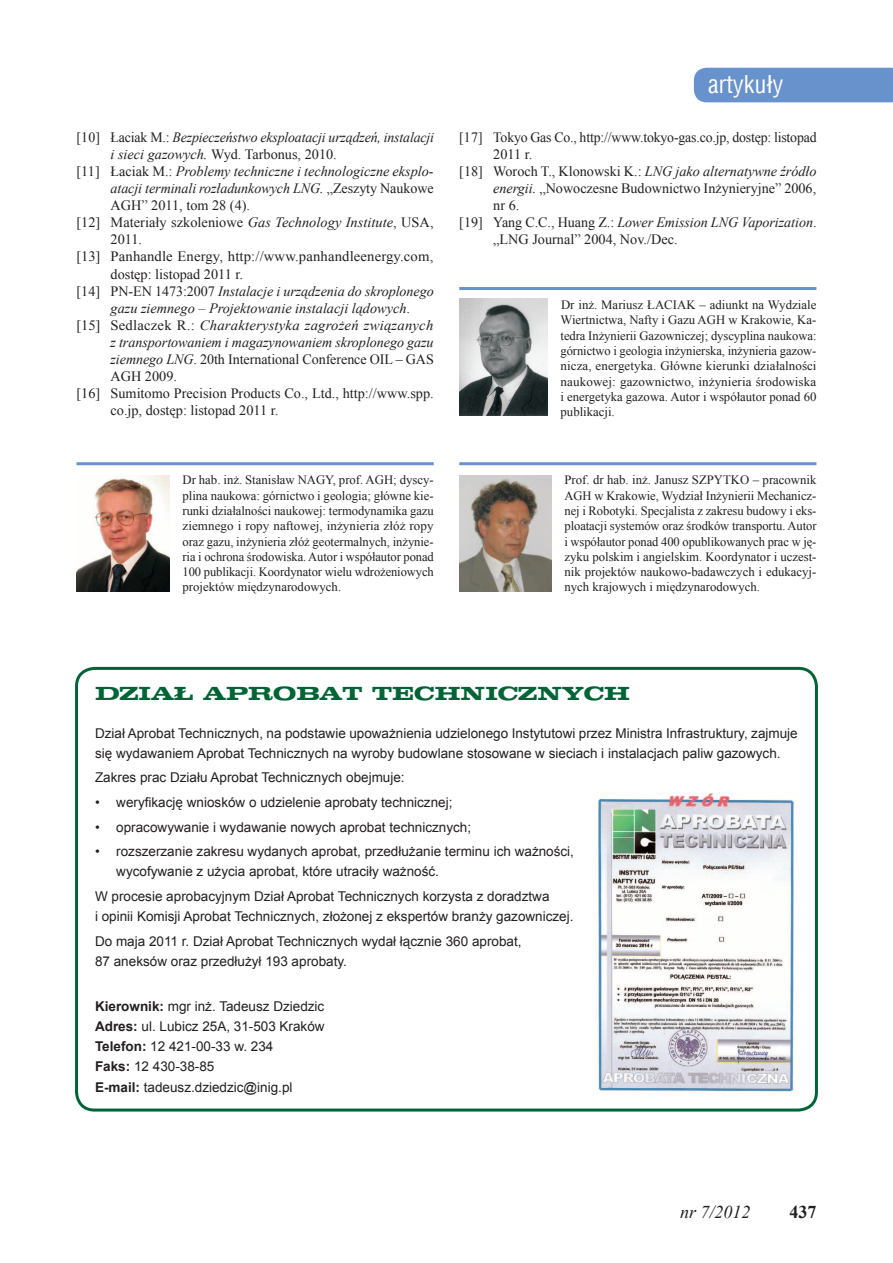
<style>
.page{position:relative;width:893px;height:1263px;background:#fff}
.page>*{position:absolute;margin:0;border:0;box-sizing:border-box;transform-origin:0 0}
.t1{font:24px "Switzerland Condensed";color:#fff}
.t2{font:700 19.5px "Clarendon Extended";color:#006437}
.t3{font:italic 18px "Times New Roman";color:#231f20}
.t4{font:700 18px "Times New Roman";color:#231f20}
.t5{font:14.25px "Times New Roman";color:#231f20}
.t6{font:italic 14.25px "Times New Roman";letter-spacing:-.005em;color:#231f20}
.t7{font:italic 14.25px "Times New Roman";letter-spacing:.015em;color:#231f20}
.t8{font:13.5px/20.2px "Arial";color:#231f20}
.t9{font:12.75px/15.3px "Times New Roman";color:#231f20;text-align:justify}
.s1{font-style:normal}
.s2{font-style:italic}
.s3{font-weight:700}
</style>
<div class="page">
<div style="left:694px;top:68px;width:199px;height:34px;background:#6892cc"></div>
<hr style="left:459px;top:287px;width:357px;height:3px;background:#6892cc">
<img style="left:459px;top:299px;width:89px;height:116px">
<hr style="left:77px;top:462px;width:357px;height:3px;background:#6892cc">
<img style="left:77px;top:475px;width:93px;height:117px">
<hr style="left:459px;top:462px;width:357px;height:3px;background:#6892cc">
<img style="left:459px;top:475px;width:93px;height:117px">
<div style="left:75px;top:667px;width:743px;height:444px;border:3px solid #006437;border-radius:18px"></div>
<img style="left:598px;top:793px;width:196px;height:299px">
<p class="t6" style="left:77px;top:127px;width:359px"><span class="s1">[10] Łaciak M.:</span> Bezpieczeństwo eksploatacji urządzeń, instalacji</p>
<p class="t5" style="left:111px;top:144px;width:228px"><span class="s2">i sieci gazowych.</span> Wyd. Tarbonus, 2010.</p>
<p class="t6" style="left:77px;top:161px;width:359px"><span class="s1">[11] Łaciak M.:</span> Problemy techniczne i technologiczne eksplo-</p>
<p class="t6" style="left:111px;top:178px;width:325px">atacji terminali rozładunkowych LNG. <span class="s1">„Zeszyty Naukowe</span></p>
<p class="t5" style="left:111px;top:196px;width:141px">AGH” 2011, tom 28 (4).</p>
<p class="t5" style="left:77px;top:213px;width:359px">[12] Materiały szkoleniowe <span class="s2">Gas Technology Institute</span>, USA,</p>
<p class="t5" style="left:111px;top:230px;width:33px">2011.</p>
<p class="t5" style="left:77px;top:247px;width:358px">[13] Panhandle Energy, http://www.panhandleenergy.com,</p>
<p class="t5" style="left:111px;top:264px;width:134px">dostęp: listopad 2011 r.</p>
<p class="t6" style="left:77px;top:281px;width:359px"><span class="s1">[14] PN-EN 1473:2007</span> Instalacje i urządzenia do skroplonego</p>
<p class="t6" style="left:111px;top:298px;width:301px">gazu ziemnego – Projektowanie instalacji lądowych<span class="s1">.</span></p>
<p class="t7" style="left:77px;top:315px;width:358px"><span class="s1">[15] Sedlaczek R.:</span> Charakterystyka zagrożeń związanych</p>
<p class="t6" style="left:111px;top:332px;width:325px">z transportowaniem i magazynowaniem skroplonego gazu</p>
<p class="t5" style="left:111px;top:350px;width:325px"><span class="s2">ziemnego LNG</span>. 20th International Conference OIL – GAS</p>
<p class="t5" style="left:111px;top:367px;width:68px">AGH 2009.</p>
<p class="t5" style="left:77px;top:384px;width:359px">[16] Sumitomo Precision Products Co., Ltd., http://www.spp.</p>
<p class="t5" style="left:111px;top:401px;width:169px">co.jp, dostęp: listopad 2011 r.</p>
<h1 class="t1" style="left:708px;top:70px;width:77px">artykuły</h1>
<p class="t5" style="left:459px;top:127px;width:359px">[17] Tokyo Gas Co., http://www.tokyo-gas.co.jp, dostęp: listopad</p>
<p class="t5" style="left:493px;top:144px;width:41px">2011 r.</p>
<p class="t5" style="left:459px;top:162px;width:359px">[18] Woroch T., Klonowski K.: <span class="s2">LNG jako alternatywne źródło</span></p>
<p class="t5" style="left:493px;top:179px;width:324px"><span class="s2">energii.</span> „Nowoczesne Budownictwo Inżynieryjne” 2006,</p>
<p class="t5" style="left:493px;top:196px;width:28px">nr 6.</p>
<p class="t6" style="left:459px;top:213px;width:359px"><span class="s1">[19] Yang C.C., Huang Z.:</span> Lower Emission LNG Vaporization<span class="s1">.</span></p>
<p class="t5" style="left:493px;top:230px;width:186px">„LNG Journal” 2004, Nov./Dec.</p>
<p class="t9" style="left:561px;top:297px;width:257px;text-indent:139px">– adiunkt na Wydziale Wiertnictwa, Nafty i Gazu AGH w Krakowie, Ka&shy;tedra Inżynierii Gazowniczej; dyscyplina naukowa: górnictwo i geologia inżynierska, inżynieria gazow&shy;nicza, energetyka. Główne kierunki działalności naukowej: gazownictwo, inżynieria środowiska i energetyka gazowa. Autor i współautor ponad 60 publikacji.</p>
<p class="t9" style="left:561px;top:297px;width:104px">Dr inż. Mariusz Łaciak</p>
<p class="t9" style="left:183px;top:472px;width:253px;text-indent:150px">, prof. AGH; dyscy&shy;plina naukowa: górnictwo i geologia; główne kie&shy;runki działalności naukowej: termodynamika gazu ziemnego i ropy naftowej, inżynieria złóż ropy oraz gazu, inżynieria złóż geotermalnych, inżynie&shy;ria i ochrona środowiska. Autor i współautor ponad 100 publikacji. Koordynator wielu wdrożeniowych projektów międzynarodowych.</p>
<p class="t9" style="left:564px;top:472px;width:144px">Prof. dr hab. inż. Janusz Szpytko</p>
<p class="t9" style="left:183px;top:472px;width:135px">Dr hab. inż. Stanisław Nagy</p>
<p class="t9" style="left:564px;top:472px;width:254px;text-indent:188px">– pracownik AGH w Krakowie, Wydział Inżynierii Mechanicz&shy;nej i Robotyki. Specjalista z zakresu budowy i eks&shy;ploatacji systemów oraz środków transportu. Autor i współautor ponad 400 opublikowanych prac w ję&shy;zyku polskim i angielskim. Koordynator i uczest&shy;nik projektów naukowo-badawczych i edukacyj&shy;nych krajowych i międzynarodowych.</p>
<h2 class="t2" style="left:95px;top:681px;width:536px">DZIAŁ APROBAT TECHNICZNYCH</h2>
<p class="t8" style="left:95px;top:723px;width:704px">Dział Aprobat Technicznych, na podstawie upoważnienia udzielonego Instytutowi przez Ministra Infrastruktury, zajmuje się wydawaniem Aprobat Technicznych na wyroby budowlane stosowane w sieciach i instalacjach paliw gazowych.</p>
<p class="t8" style="left:95px;top:768px;width:311px">Zakres prac Działu Aprobat Technicznych obejmuje:</p>
<p class="t8" style="left:95px;top:792px;width:359px">• weryfikację wniosków o udzielenie aprobaty technicznej;</p>
<p class="t8" style="left:95px;top:817px;width:378px">• opracowywanie i wydawanie nowych aprobat technicznych;</p>
<p class="t8" style="left:116px;top:841px;width:459px;text-indent:-21px">• rozszerzanie zakresu wydanych aprobat, przedłużanie terminu ich ważności, wycofywanie z użycia aprobat, które utraciły ważność.</p>
<p class="t8" style="left:95px;top:886px;width:480px">W procesie aprobacyjnym Dział Aprobat Technicznych korzysta z doradztwa<br>i opinii Komisji Aprobat Technicznych, złożonej z ekspertów branży gazowniczej.</p>
<p class="t8" style="left:95px;top:931px;width:428px">Do maja 2011 r. Dział Aprobat Technicznych wydał łącznie 360 aprobat,<br>87 aneksów oraz przedłużył 193 aprobaty.</p>
<p class="t8" style="left:95px;top:996px;width:231px"><span class="s3">Kierownik:</span> mgr inż. Tadeusz Dziedzic<br><span class="s3">Adres:</span> ul. Lubicz 25A, 31-503 Kraków<br><span class="s3">Telefon:</span> 12 421-00-33 w. 234<br><span class="s3">Faks:</span> 12 430-38-85<br><span class="s3">E-mail:</span> tadeusz.dziedzic@inig.pl</p>
<h3 class="t3" style="left:680px;top:1200px;width:72px">nr 7/2012</h3>
<h3 class="t4" style="left:789px;top:1199px;width:28px">437</h3>
</div>
